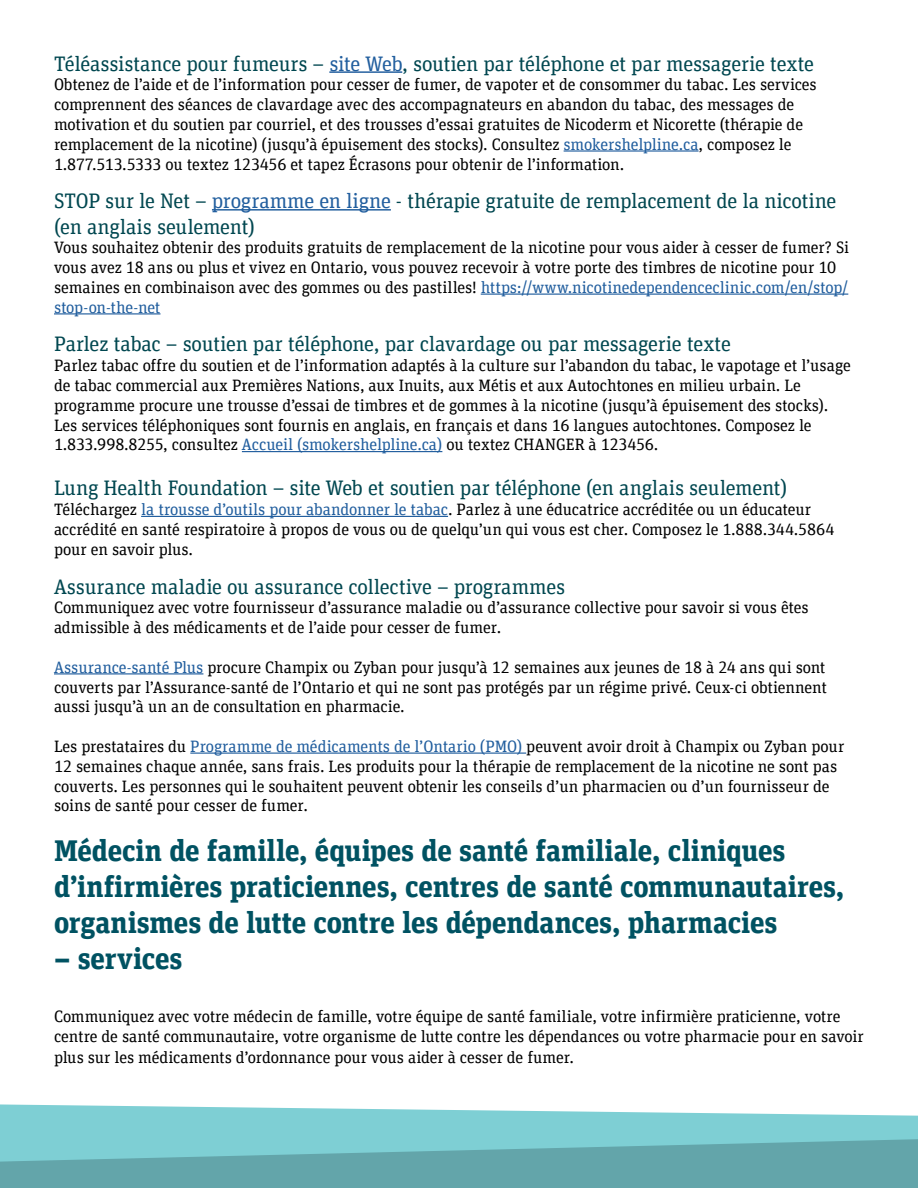
<style>
.page{position:relative;width:918px;height:1188px;background:#fff}
.page>*{position:absolute;margin:0;border:0;box-sizing:border-box;transform-origin:0 0}
.t1{font:700 30px/36px "Unit Slab Pro";letter-spacing:-.005em;color:#005262}
.Paragraph{font:21px/25.2px "Unit Slab Pro";letter-spacing:-.01em;color:#004750}
.Paragraph-2{font:16.5px/19.8px "Unit Slab Pro";letter-spacing:-.005em;color:#000}
.s1{color:#215e9e}
</style>
<div class="page">
<hr style="left:329px;top:71px;width:73px;height:2px;background:#215e9e">
<hr style="left:564px;top:150px;width:135px;height:2px;background:#215e9e">
<hr style="left:212px;top:209px;width:179px;height:2px;background:#215e9e">
<hr style="left:481px;top:294px;width:367px;height:1px;background:#215e9e">
<hr style="left:54px;top:313px;width:106px;height:1px;background:#215e9e">
<hr style="left:242px;top:451px;width:200px;height:1px;background:#215e9e">
<hr style="left:141px;top:516px;width:307px;height:1px;background:#215e9e">
<hr style="left:54px;top:673px;width:149px;height:1px;background:#215e9e">
<hr style="left:190px;top:753px;width:336px;height:1px;background:#215e9e">
<svg style="left:0;top:1104px;width:918px;height:35px;fill:#7ecfd4"></svg>
<svg style="left:0;top:1139px;width:918px;height:49px;background:#69aeb3"></svg>
<h3 class="Paragraph" style="left:54px;top:50px;width:762px">Téléassistance pour fumeurs – <span class="s1">site Web</span>, soutien par téléphone et par messagerie texte</h3>
<p class="Paragraph-2" style="left:54px;top:74px;width:764px">Obtenez de l’aide et de l’information pour cesser de fumer, de vapoter et de consommer du tabac. Les services comprennent des séances de clavardage avec des accompagnateurs en abandon du tabac, des messages de motivation et du soutien par courriel, et des trousses d’essai gratuites de Nicoderm et Nicorette (thérapie de remplacement de la nicotine) (jusqu’à épuisement des stocks). Consultez <span class="s1">smokershelpline.ca</span>, composez le 1.877.513.5333 ou textez 123456 et tapez Écrasons pour obtenir de l’information.</p>
<h3 class="Paragraph" style="left:54px;top:188px;width:784px">STOP sur le Net – <span class="s1">programme en ligne</span> - thérapie gratuite de remplacement de la nicotine (en anglais seulement)</h3>
<p class="Paragraph-2" style="left:54px;top:237px;width:797px">Vous souhaitez obtenir des produits gratuits de remplacement de la nicotine pour vous aider à cesser de fumer? Si vous avez 18 ans ou plus et vivez en Ontario, vous pouvez recevoir à votre porte des timbres de nicotine pour 10 semaines en combinaison avec des gommes ou des pastilles! <span class="s1">https://www.nicotinedependenceclinic.com/en/stop/ stop-on-the-net</span></p>
<h3 class="Paragraph" style="left:54px;top:331px;width:678px">Parlez tabac – soutien par téléphone, par clavardage ou par messagerie texte</h3>
<p class="Paragraph-2" style="left:54px;top:355px;width:798px">Parlez tabac offre du soutien et de l’information adaptés à la culture sur l’abandon du tabac, le vapotage et l’usage de tabac commercial aux Premières Nations, aux Inuits, aux Métis et aux Autochtones en milieu urbain. Le programme procure une trousse d’essai de timbres et de gommes à la nicotine (jusqu’à épuisement des stocks).<br>Les services téléphoniques sont fournis en anglais, en français et dans 16 langues autochtones. Composez le 1.833.998.8255, consultez <span class="s1">Accueil (smokershelpline.ca)</span> ou textez CHANGER à 123456.</p>
<p class="Paragraph" style="left:54px;top:475px;width:735px">Lung Health Foundation – site Web et soutien par téléphone (en anglais seulement)</p>
<p class="Paragraph-2" style="left:54px;top:499px;width:782px">Téléchargez <span class="s1">la trousse d’outils pour abandonner le tabac</span>. Parlez à une éducatrice accréditée ou un éducateur accrédité en santé respiratoire à propos de vous ou de quelqu’un qui vous est cher. Composez le 1.888.344.5864 pour en savoir plus.</p>
<h3 class="Paragraph" style="left:54px;top:573px;width:513px">Assurance maladie ou assurance collective – programmes</h3>
<p class="Paragraph-2" style="left:54px;top:597px;width:756px">Communiquez avec votre fournisseur d’assurance maladie ou d’assurance collective pour savoir si vous êtes admissible à des médicaments et de l’aide pour cesser de fumer.</p>
<p class="Paragraph-2" style="left:54px;top:657px;width:774px;text-align:justify"><span class="s1">Assurance-santé Plus</span> procure Champix ou Zyban pour jusqu’à 12 semaines aux jeunes de 18 à 24 ans qui sont couverts par l’Assurance-santé de l’Ontario et qui ne sont pas protégés par un régime privé. Ceux-ci obtiennent aussi jusqu’à un an de consultation en pharmacie.</p>
<p class="Paragraph-2" style="left:54px;top:736px;width:792px">Les prestataires du <span class="s1">Programme de médicaments de l’Ontario (PMO)</span> peuvent avoir droit à Champix ou Zyban pour 12 semaines chaque année, sans frais. Les produits pour la thérapie de remplacement de la nicotine ne sont pas couverts. Les personnes qui le souhaitent peuvent obtenir les conseils d’un pharmacien ou d’un fournisseur de soins de santé pour cesser de fumer.</p>
<h2 class="t1" style="left:54px;top:831px;width:792px">Médecin de famille, équipes de santé familiale, cliniques d’infirmières praticiennes, centres de santé communautaires, organismes de lutte contre les dépendances, pharmacies</h2>
<h2 class="t1" style="left:54px;top:939px;width:130px">– services</h2>
<p class="Paragraph-2" style="left:54px;top:1006px;width:811px">Communiquez avec votre médecin de famille, votre équipe de santé familiale, votre infirmière praticienne, votre centre de santé communautaire, votre organisme de lutte contre les dépendances ou votre pharmacie pour en savoir</p>
<p class="Paragraph-2" style="left:54px;top:1047px;width:522px">plus sur les médicaments d’ordonnance pour vous aider à cesser de fumer.</p>
</div>
